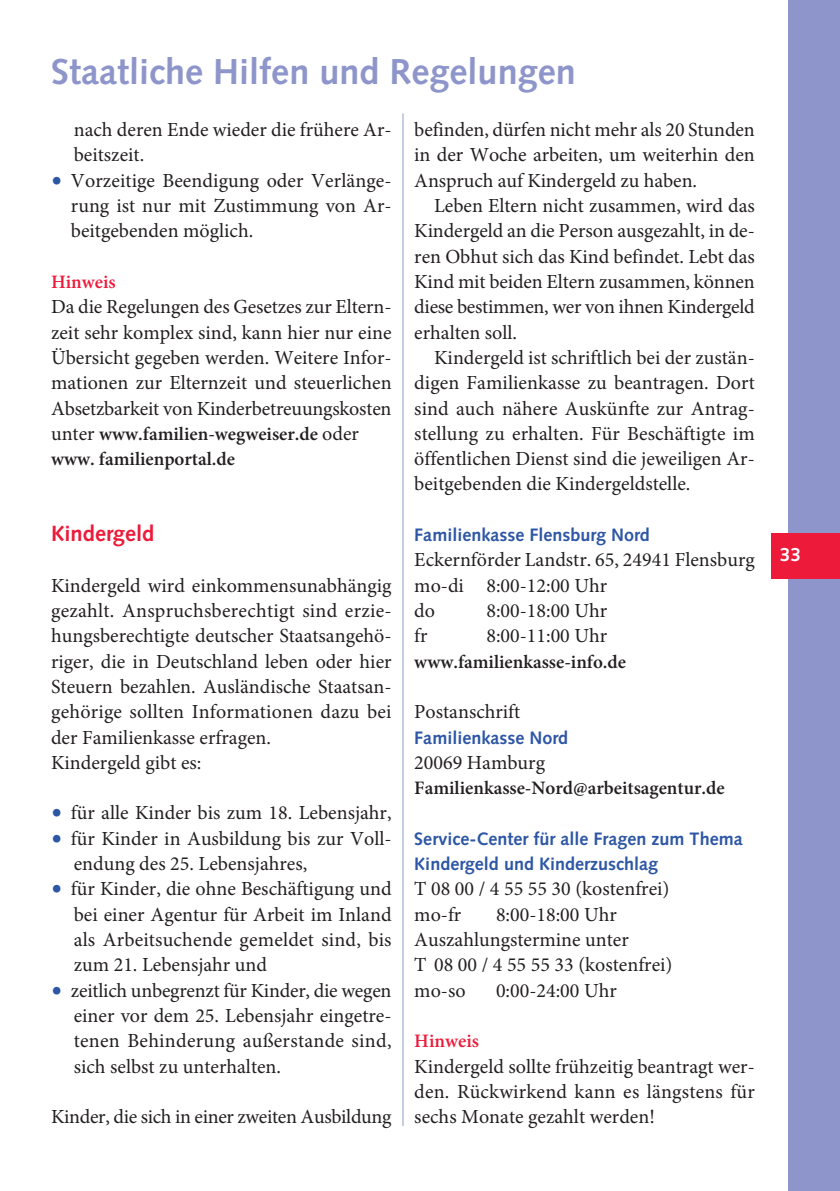
<style>
.page{position:relative;width:840px;height:1191px;background:#fff}
.page>*{position:absolute;margin:0;border:0;box-sizing:border-box;transform-origin:0 0}
.t1{font:700 36px "Syntax";color:#8e95ca}
.t2{font:700 22px "Syntax";color:#ed1a3a}
.t3{font:20px/25.2px "Minion Pro";color:#231f20;text-align:justify}
.t4{font:600 19px/25.4px "Minion Pro";color:#231f20}
.t5{font:600 19px "Minion Pro";color:#ed1a3a}
.t6{font:700 19px "Syntax";color:#fff}
.t7{font:700 18px/25.2px "Syntax";color:#2d56a5}
.s1{font-size:29px;color:#2d56a5}
.s2{font-weight:400;font-size:20px}
.s3{color:#fff}
</style>
<div class="page">
<div style="left:788px;top:0;width:51px;height:1191px;background:#8e95ca"></div>
<div style="left:771px;top:533px;width:68px;height:45px;background:#ed1a3a"></div>
<hr style="left:402px;top:113px;width:2px;height:1012px;background:#c3cfe5">
<h1 class="t1" style="left:51px;top:57px;width:526px">Staatliche Hilfen und Regelungen</h1>
<p class="t3" style="left:74px;top:119px;width:319px">nach deren Ende wieder die frühere Ar&shy;beitszeit.</p>
<p class="t3" style="left:71px;top:169px;width:322px;text-indent:-20px"><span class="s1">•</span> Vorzeitige Beendigung oder Verlänge&shy;rung ist nur mit Zustimmung von Ar&shy;beitgebenden möglich.</p>
<p class="t5" style="left:51px;top:275px;width:66px">Hinweis</p>
<p class="t3" style="left:51px;top:296px;width:342px">Da die Regelungen des Gesetzes zur Eltern&shy;zeit sehr komplex sind, kann hier nur eine Übersicht gegeben werden. Weitere Infor&shy;mationen zur Elternzeit und steuerlichen Absetzbarkeit von Kinderbetreuungskosten</p>
<p class="t4" style="left:51px;top:423px;width:309px"><span class="s2">unter</span> www.familien-wegweiser.de <span class="s2">oder </span>www. familienportal.de</p>
<p class="t2" style="left:51px;top:524px;width:105px">Kindergeld</p>
<p class="t3" style="left:51px;top:574px;width:342px;text-align:left">Kindergeld wird einkommensunabhängig gezahlt. Anspruchsberechtigt sind erzie&shy;hungsberechtigte deutscher Staatsangehö&shy;riger, die in Deutschland leben oder hier Steuern bezahlen. Ausländische Staatsan&shy;gehörige sollten Informationen dazu bei der Familienkasse erfragen.<br>Kindergeld gibt es:</p>
<p class="t3" style="left:51px;top:802px;width:342px"><span class="s1">•</span> für alle Kinder bis zum 18. Lebensjahr,</p>
<p class="t3" style="left:74px;top:827px;width:319px;text-indent:-23px"><span class="s1">•</span> für Kinder in Ausbildung bis zur Voll&shy;endung des 25. Lebensjahres,</p>
<p class="t3" style="left:74px;top:878px;width:319px;text-indent:-23px"><span class="s1">•</span> für Kinder, die ohne Beschäftigung und bei einer Agentur für Arbeit im Inland als Arbeitsuchende gemeldet sind, bis zum 21. Lebensjahr und</p>
<p class="t3" style="left:74px;top:979px;width:319px;text-indent:-23px"><span class="s1">•</span> zeitlich unbegrenzt für Kinder, die wegen einer vor dem 25. Lebensjahr eingetre&shy;tenen Behinderung außerstande sind, sich selbst zu unterhalten.</p>
<p class="t3" style="left:51px;top:1106px;width:342px">Kinder, die sich in einer zweiten Ausbildung</p>
<p class="t3" style="left:414px;top:119px;width:342px">befinden, dürfen nicht mehr als 20 Stunden in der Woche arbeiten, um weiterhin den Anspruch auf Kindergeld zu haben.</p>
<p class="t3" style="left:414px;top:195px;width:342px;text-indent:20px">Leben Eltern nicht zusammen, wird das Kindergeld an die Person ausgezahlt, in de&shy;ren Obhut sich das Kind befindet. Lebt das Kind mit beiden Eltern zusammen, können diese bestimmen, wer von ihnen Kindergeld erhalten soll.</p>
<p class="t3" style="left:414px;top:347px;width:342px;text-indent:20px">Kindergeld ist schriftlich bei der zustän&shy;digen Familienkasse zu beantragen. Dort sind auch nähere Auskünfte zur Antrag&shy;stellung zu erhalten. Für Beschäftigte im öffentlichen Dienst sind die jeweiligen Ar&shy;beitgebenden die Kindergeldstelle.</p>
<p class="t7" style="left:414px;top:524px;width:237px">Familienkasse Flensburg Nord</p>
<p class="t3" style="left:414px;top:549px;width:342px;text-align:left">Eckernförder Landstr. 65, 24941 Flensburg mo-di 8:00-12:00 Uhr<br>do</p>
<p class="t3" style="left:486px;top:600px;width:122px">8:00-18:00 Uhr</p>
<p class="t3" style="left:414px;top:625px;width:15px">fr</p>
<p class="t3" style="left:486px;top:625px;width:122px">8:00-11:00 Uhr</p>
<p class="t4" style="left:414px;top:650px;width:213px">www.familienkasse-info.de</p>
<p class="t3" style="left:414px;top:701px;width:107px">Postanschrift</p>
<p class="t7" style="left:414px;top:726px;width:155px">Familienkasse Nord</p>
<p class="t3" style="left:414px;top:751px;width:132px">20069 Hamburg</p>
<p class="t4" style="left:414px;top:777px;width:312px">Familienkasse-Nord@arbeitsagentur.de</p>
<p class="t7" style="left:414px;top:827px;width:330px">Service-Center für alle Fragen zum Thema<br>Kindergeld und Kinderzuschlag</p>
<p class="t3" style="left:414px;top:878px;width:259px;text-align:left">T 08 00 / 4 55 55 30 (kostenfrei) mo-fr <span class="s3">0</span>8:00-18:00 Uhr<br>Auszahlungstermine unter<br>T 08 00 / 4 55 55 33 (kostenfrei) mo-so <span class="s3">0</span>0:00-24:00 Uhr</p>
<p class="t5" style="left:414px;top:1034px;width:66px">Hinweis</p>
<p class="t3" style="left:414px;top:1055px;width:342px">Kindergeld sollte frühzeitig beantragt wer&shy;den. Rückwirkend kann es längstens für sechs Monate gezahlt werden!</p>
<p class="t6" style="left:779px;top:546px;width:23px">33</p>
</div>
